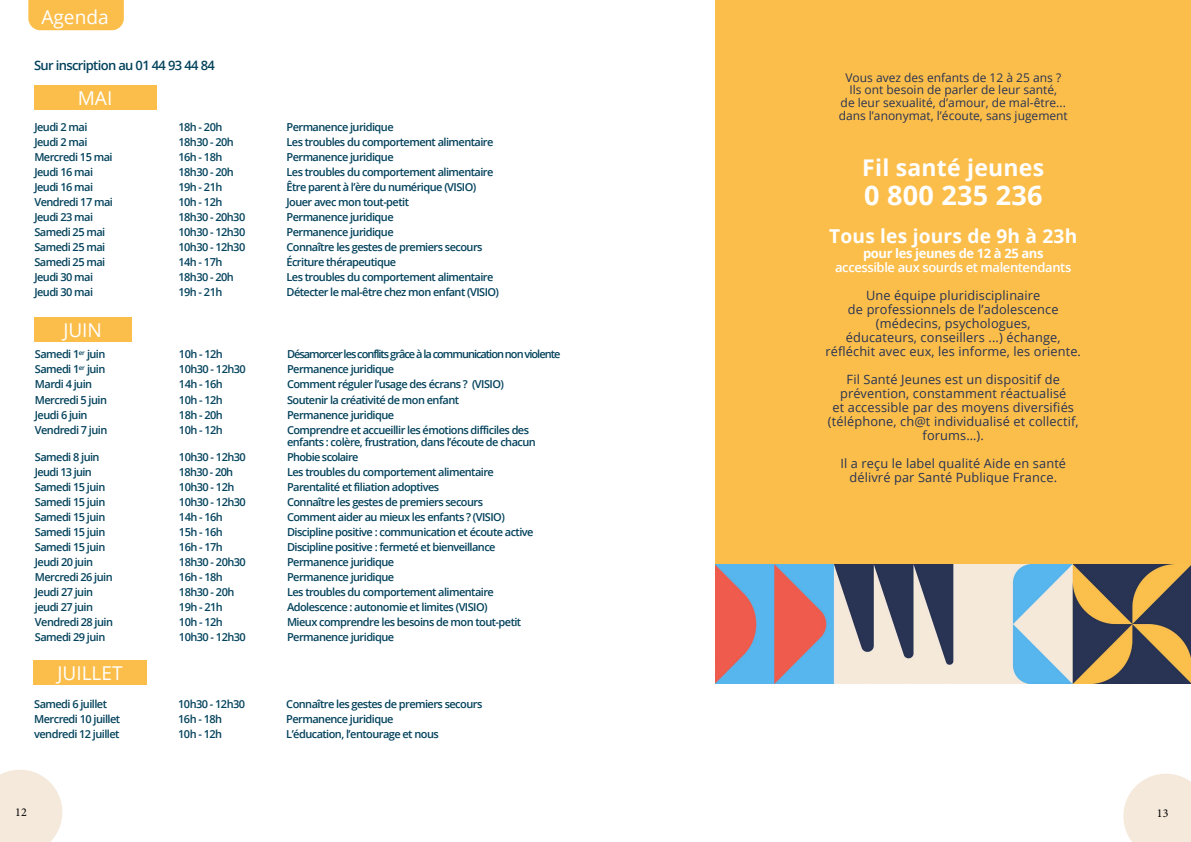
<style>
.page{position:relative;width:1191px;height:842px;background:#fff}
.page>*{position:absolute;margin:0;border:0;box-sizing:border-box;transform-origin:0 0}
.t1{font:700 27px "Open Sans";letter-spacing:.01em;color:#fff}
.t2{font:700 23px "Open Sans";letter-spacing:.01em;color:#fff}
.t3{font:700 19.2px "Open Sans";letter-spacing:.01em;color:#fff}
.t4{font:19.1px "Open Sans";color:#fff}
.t5{font:600 13px "Open Sans";letter-spacing:-.03em;color:#fff}
.t6{font:600 13px "Open Sans";letter-spacing:-.05em;color:#03425c}
.t7{font:700 13px "Open Sans";letter-spacing:-.03em;color:#fff}
.t8{font:12.8px/14px "Open Sans";letter-spacing:.01em;color:#283353;text-align:center}
.t9{font:12px/12.7px "Open Sans";color:#283353;text-align:center}
.t10{font:12px "Minion Pro";color:#000}
.t11{font:600 11px/12.2px "Open Sans";letter-spacing:-.05em;color:#03425c}
.t12{font:600 11px "Open Sans";letter-spacing:-.09em;color:#03425c}
</style>
<div class="page">
<svg style="left:0;top:770px;width:62px;height:72px;background:#f6ebde"></svg>
<svg style="left:1123px;top:774px;width:68px;height:68px;background:#f6ebdf"></svg>
<div style="left:28px;top:0;width:96px;height:30px;background:#fbbe4b"></div>
<div style="left:34px;top:317px;width:97px;height:25px;background:#fbbe4b"></div>
<div style="left:34px;top:85px;width:122px;height:25px;background:#fbbe4b"></div>
<div style="left:33px;top:660px;width:114px;height:25px;background:#fbbe4b"></div>
<img style="left:715px;top:0;width:476px;height:683px">
<h3 class="t4" style="left:41px;top:4px;width:69px">Agenda</h3>
<p class="t6" style="left:34px;top:56px;width:182px">Sur inscription au 01 44 93 44 84</p>
<h3 class="t4" style="left:78px;top:85px;width:36px">MAI</h3>
<p class="t11" style="left:34px;top:121px;width:54px">Jeudi 2 mai</p>
<p class="t11" style="left:178px;top:121px;width:45px">18h - 20h</p>
<p class="t11" style="left:286px;top:121px;width:109px">Permanence juridique</p>
<p class="t11" style="left:34px;top:136px;width:54px">Jeudi 2 mai</p>
<p class="t11" style="left:178px;top:136px;width:57px">18h30 - 20h</p>
<p class="t11" style="left:286px;top:136px;width:208px">Les troubles du comportement alimentaire</p>
<p class="t11" style="left:34px;top:151px;width:80px">Mercredi 15 mai</p>
<p class="t11" style="left:178px;top:151px;width:45px">16h - 18h</p>
<p class="t11" style="left:286px;top:151px;width:109px">Permanence juridique</p>
<p class="t11" style="left:34px;top:166px;width:60px">Jeudi 16 mai</p>
<p class="t11" style="left:178px;top:166px;width:57px">18h30 - 20h</p>
<p class="t11" style="left:286px;top:166px;width:208px">Les troubles du comportement alimentaire</p>
<p class="t11" style="left:34px;top:181px;width:60px">Jeudi 16 mai</p>
<p class="t11" style="left:178px;top:181px;width:45px">19h - 21h</p>
<p class="t11" style="left:286px;top:181px;width:191px">Être parent à l’ère du numérique (VISIO)</p>
<p class="t11" style="left:34px;top:196px;width:80px">Vendredi 17 mai</p>
<p class="t11" style="left:178px;top:196px;width:45px">10h - 12h</p>
<p class="t11" style="left:286px;top:196px;width:124px">Jouer avec mon tout-petit</p>
<p class="t11" style="left:34px;top:211px;width:60px">Jeudi 23 mai</p>
<p class="t11" style="left:178px;top:211px;width:68px">18h30 - 20h30</p>
<p class="t11" style="left:286px;top:211px;width:109px">Permanence juridique</p>
<p class="t11" style="left:34px;top:226px;width:72px">Samedi 25 mai</p>
<p class="t11" style="left:178px;top:226px;width:68px">10h30 - 12h30</p>
<p class="t11" style="left:286px;top:226px;width:109px">Permanence juridique</p>
<p class="t11" style="left:34px;top:241px;width:72px">Samedi 25 mai</p>
<p class="t11" style="left:178px;top:241px;width:68px">10h30 - 12h30</p>
<p class="t11" style="left:286px;top:241px;width:198px">Connaître les gestes de premiers secours</p>
<p class="t11" style="left:34px;top:256px;width:72px">Samedi 25 mai</p>
<p class="t11" style="left:178px;top:256px;width:45px">14h - 17h</p>
<p class="t11" style="left:286px;top:256px;width:111px">Écriture thérapeutique</p>
<p class="t11" style="left:34px;top:271px;width:60px">Jeudi 30 mai</p>
<p class="t11" style="left:178px;top:271px;width:57px">18h30 - 20h</p>
<p class="t11" style="left:286px;top:271px;width:208px">Les troubles du comportement alimentaire</p>
<p class="t11" style="left:34px;top:286px;width:60px">Jeudi 30 mai</p>
<p class="t11" style="left:178px;top:286px;width:45px">19h - 21h</p>
<p class="t11" style="left:286px;top:286px;width:214px">Détecter le mal-être chez mon enfant (VISIO)</p>
<h3 class="t4" style="left:63px;top:317px;width:40px">JUIN</h3>
<p class="t11" style="left:35px;top:348px;width:72px">Samedi 1<sup>er</sup> juin</p>
<p class="t11" style="left:179px;top:348px;width:45px">10h - 12h</p>
<p class="t12" style="left:287px;top:347px;width:275px">Désamorcer les conflits grâce à la communication non violente</p>
<p class="t11" style="left:35px;top:363px;width:72px">Samedi 1<sup>er</sup> juin</p>
<p class="t11" style="left:179px;top:363px;width:68px">10h30 - 12h30</p>
<p class="t11" style="left:287px;top:363px;width:109px">Permanence juridique</p>
<p class="t11" style="left:35px;top:378px;width:59px">Mardi 4 juin</p>
<p class="t11" style="left:179px;top:378px;width:45px">14h - 16h</p>
<p class="t11" style="left:287px;top:378px;width:218px">Comment réguler l’usage des écrans ? (VISIO)</p>
<p class="t11" style="left:35px;top:393px;width:74px">Mercredi 5 juin</p>
<p class="t11" style="left:179px;top:393px;width:45px">10h - 12h</p>
<p class="t11" style="left:287px;top:393px;width:174px">Soutenir la créativité de mon enfant</p>
<p class="t11" style="left:35px;top:408px;width:54px">Jeudi 6 juin</p>
<p class="t11" style="left:179px;top:408px;width:45px">18h - 20h</p>
<p class="t11" style="left:287px;top:408px;width:109px">Permanence juridique</p>
<p class="t11" style="left:35px;top:423px;width:74px">Vendredi 7 juin</p>
<p class="t11" style="left:179px;top:423px;width:45px">10h - 12h</p>
<p class="t11" style="left:287px;top:423px;width:250px">Comprendre et accueillir les émotions difficiles des enfants : colère, frustration, dans l’écoute de chacun</p>
<p class="t11" style="left:35px;top:450px;width:66px">Samedi 8 juin</p>
<p class="t11" style="left:179px;top:450px;width:68px">10h30 - 12h30</p>
<p class="t11" style="left:287px;top:450px;width:73px">Phobie scolaire</p>
<p class="t11" style="left:35px;top:466px;width:58px">Jeudi 13 juin</p>
<p class="t11" style="left:179px;top:466px;width:56px">18h30 - 20h</p>
<p class="t11" style="left:287px;top:466px;width:208px">Les troubles du comportement alimentaire</p>
<p class="t11" style="left:35px;top:481px;width:72px">Samedi 15 juin</p>
<p class="t11" style="left:179px;top:481px;width:57px">10h30 - 12h</p>
<p class="t11" style="left:287px;top:481px;width:154px">Parentalité et filiation adoptives</p>
<p class="t11" style="left:35px;top:496px;width:72px">Samedi 15 juin</p>
<p class="t11" style="left:179px;top:496px;width:68px">10h30 - 12h30</p>
<p class="t11" style="left:287px;top:496px;width:198px">Connaître les gestes de premiers secours</p>
<p class="t11" style="left:35px;top:511px;width:72px">Samedi 15 juin</p>
<p class="t11" style="left:179px;top:511px;width:45px">14h - 16h</p>
<p class="t11" style="left:287px;top:511px;width:219px">Comment aider au mieux les enfants ? (VISIO)</p>
<p class="t11" style="left:35px;top:526px;width:72px">Samedi 15 juin</p>
<p class="t11" style="left:179px;top:526px;width:45px">15h - 16h</p>
<p class="t11" style="left:287px;top:526px;width:248px">Discipline positive : communication et écoute active</p>
<p class="t11" style="left:35px;top:541px;width:72px">Samedi 15 juin</p>
<p class="t11" style="left:179px;top:541px;width:45px">16h - 17h</p>
<p class="t11" style="left:287px;top:541px;width:210px">Discipline positive : fermeté et bienveillance</p>
<p class="t11" style="left:35px;top:556px;width:60px">Jeudi 20 juin</p>
<p class="t11" style="left:179px;top:556px;width:68px">18h30 - 20h30</p>
<p class="t11" style="left:287px;top:556px;width:109px">Permanence juridique</p>
<p class="t11" style="left:35px;top:571px;width:79px">Mercredi 26 juin</p>
<p class="t11" style="left:179px;top:571px;width:45px">16h - 18h</p>
<p class="t11" style="left:287px;top:571px;width:109px">Permanence juridique</p>
<p class="t11" style="left:35px;top:586px;width:60px">Jeudi 27 juin</p>
<p class="t11" style="left:179px;top:586px;width:57px">18h30 - 20h</p>
<p class="t11" style="left:287px;top:586px;width:208px">Les troubles du comportement alimentaire</p>
<p class="t11" style="left:35px;top:601px;width:60px">jeudi 27 juin</p>
<p class="t11" style="left:179px;top:601px;width:45px">19h - 21h</p>
<p class="t11" style="left:287px;top:601px;width:202px">Adolescence : autonomie et limites (VISIO)</p>
<p class="t11" style="left:35px;top:616px;width:80px">Vendredi 28 juin</p>
<p class="t11" style="left:179px;top:616px;width:45px">10h - 12h</p>
<p class="t11" style="left:287px;top:616px;width:236px">Mieux comprendre les besoins de mon tout-petit</p>
<p class="t11" style="left:35px;top:631px;width:72px">Samedi 29 juin</p>
<p class="t11" style="left:179px;top:631px;width:68px">10h30 - 12h30</p>
<p class="t11" style="left:287px;top:631px;width:109px">Permanence juridique</p>
<h3 class="t4" style="left:57px;top:660px;width:67px">JUILLET</h3>
<p class="t11" style="left:34px;top:698px;width:74px">Samedi 6 juillet</p>
<p class="t11" style="left:178px;top:698px;width:68px">10h30 - 12h30</p>
<p class="t11" style="left:286px;top:698px;width:198px">Connaître les gestes de premiers secours</p>
<p class="t11" style="left:34px;top:713px;width:87px">Mercredi 10 juillet</p>
<p class="t11" style="left:178px;top:713px;width:45px">16h - 18h</p>
<p class="t11" style="left:286px;top:713px;width:109px">Permanence juridique</p>
<p class="t11" style="left:34px;top:728px;width:87px">vendredi 12 juillet</p>
<p class="t11" style="left:178px;top:728px;width:45px">10h - 12h</p>
<p class="t11" style="left:286px;top:728px;width:154px">L’éducation, l’entourage et nous</p>
<p class="t10" style="left:15px;top:804px;width:13px">12</p>
<p class="t9" style="left:838px;top:71px;width:231px">Vous avez des enfants de 12 à 25 ans ?<br>Ils ont besoin de parler de leur santé,<br>de leur sexualité, d’amour, de mal-être... dans l’anonymat, l’écoute, sans jugement</p>
<h2 class="t2" style="left:862px;top:151px;width:183px">Fil santé jeunes</h2>
<h1 class="t1" style="left:864px;top:176px;width:180px">0 800 235 236</h1>
<h3 class="t3" style="left:829px;top:222px;width:249px">Tous les jours de 9h à 23h</h3>
<p class="t7" style="left:863px;top:244px;width:182px">pour les jeunes de 12 à 25 ans</p>
<p class="t5" style="left:835px;top:258px;width:238px">accessible aux sourds et malentendants</p>
<p class="t8" style="left:825px;top:288px;width:257px">Une équipe pluridisciplinaire<br>de professionnels de l’adolescence (médecins, psychologues,<br>éducateurs, conseillers ...) échange, réfléchit avec eux, les informe, les oriente.</p>
<p class="t8" style="left:828px;top:372px;width:252px">Fil Santé Jeunes est un dispositif de prévention, constamment réactualisé<br>et accessible par des moyens diversifiés (téléphone, ch@t individualisé et collectif, forums…).</p>
<p class="t8" style="left:840px;top:456px;width:227px">Il a reçu le label qualité Aide en santé délivré par Santé Publique France.</p>
<p class="t10" style="left:1157px;top:805px;width:13px">13</p>
</div>
